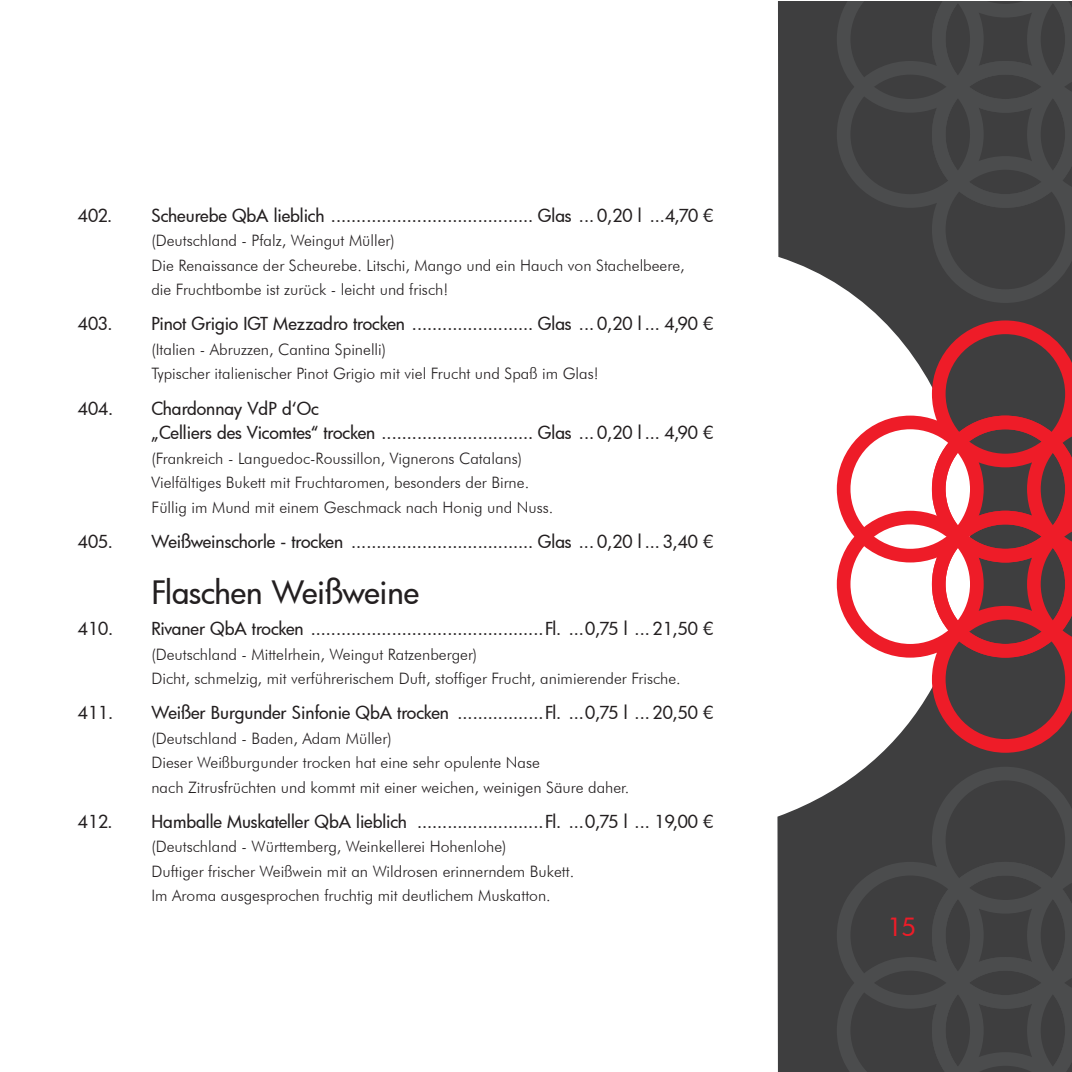
<style>
.page{position:relative;width:1072px;height:1072px;background:#fff}
.page>*{position:absolute;margin:0;border:0;box-sizing:border-box;transform-origin:0 0}
.t1{font:500 31.5px "Futura";letter-spacing:-.01em;color:#231f20}
.t2{font:500 24.5px "Futura";color:#ee1c28}
.t3{font:500 17.5px/24.5px "Futura";letter-spacing:-.005em;color:#231f20}
.t4{font:300 15.75px/24.5px "Futura BT";color:#231f20}
</style>
<div class="page">
<svg style="left:777px;top:1px;width:294px;height:1070px;fill:#3e3e3f"></svg>
<svg style="left:836px;top:320px;width:235px;height:95px;fill:#3e3e3f"></svg>
<svg style="left:836px;top:415px;width:235px;height:337px"></svg>
<svg style="left:836px;top:766px;width:235px;height:95px;fill:#3e3e3f"></svg>
<svg style="left:836px;top:861px;width:235px;height:210px;fill:#3e3e3f"></svg>
<svg style="left:836px;top:208px;width:235px;height:95px;fill:#3e3e3f"></svg>
<svg style="left:836px;top:1px;width:235px;height:207px;fill:#3e3e3f"></svg>
<p class="t3" style="left:78px;top:203px;width:36px">402.</p>
<p class="t3" style="left:151px;top:203px;width:563px">Scheurebe QbA lieblich ........................................ Glas ... 0,20 l ...4,70 €</p>
<p class="t4" style="left:151px;top:228px;width:535px">(Deutschland - Pfalz, Weingut Müller)<br>Die Renaissance der Scheurebe. Litschi, Mango und ein Hauch von Stachelbeere, die Fruchtbombe ist zurück - leicht und frisch!</p>
<p class="t3" style="left:78px;top:311px;width:36px">403.</p>
<p class="t3" style="left:151px;top:311px;width:563px">Pinot Grigio IGT Mezzadro trocken ........................ Glas ... 0,20 l ... 4,90 €</p>
<p class="t4" style="left:151px;top:337px;width:449px">(Italien - Abruzzen, Cantina Spinelli)<br>Typischer italienischer Pinot Grigio mit viel Frucht und Spaß im Glas!</p>
<p class="t3" style="left:78px;top:395px;width:37px">404.</p>
<p class="t3" style="left:151px;top:395px;width:563px">Chardonnay VdP d‘Oc<br>„Celliers des Vicomtes“ trocken .............................. Glas ... 0,20 l ... 4,90 €</p>
<p class="t4" style="left:151px;top:445px;width:403px">(Frankreich - Languedoc-Roussillon, Vignerons Catalans)<br>Vielfältiges Bukett mit Fruchtaromen, besonders der Birne.<br>Füllig im Mund mit einem Geschmack nach Honig und Nuss.</p>
<p class="t3" style="left:78px;top:528px;width:36px">405.</p>
<p class="t3" style="left:151px;top:528px;width:563px">Weißweinschorle - trocken .................................... Glas ... 0,20 l ... 3,40 €</p>
<h1 class="t1" style="left:151px;top:570px;width:269px">Flaschen Weißweine</h1>
<p class="t3" style="left:78px;top:616px;width:37px">410.</p>
<p class="t3" style="left:151px;top:616px;width:563px">Rivaner QbA trocken ..............................................Fl. ...0,75 l ... 21,50 €</p>
<p class="t4" style="left:151px;top:641px;width:531px">(Deutschland - Mittelrhein, Weingut Ratzenberger)<br>Dicht, schmelzig, mit verführerischem Duft, stoffiger Frucht, animierender Frische.</p>
<p class="t3" style="left:78px;top:700px;width:37px">411.</p>
<p class="t3" style="left:151px;top:700px;width:563px">Weißer Burgunder Sinfonie QbA trocken .................Fl. ...0,75 l ... 20,50 €</p>
<p class="t4" style="left:151px;top:725px;width:479px">(Deutschland - Baden, Adam Müller)<br>Dieser Weißburgunder trocken hat eine sehr opulente Nase<br>nach Zitrusfrüchten und kommt mit einer weichen, weinigen Säure daher.</p>
<p class="t3" style="left:78px;top:808px;width:36px">412.</p>
<p class="t3" style="left:151px;top:808px;width:563px">Hamballe Muskateller QbA lieblich .........................Fl. ...0,75 l ... 19,00 €</p>
<p class="t4" style="left:151px;top:834px;width:424px">(Deutschland - Württemberg, Weinkellerei Hohenlohe)<br>Duftiger frischer Weißwein mit an Wildrosen erinnerndem Bukett.<br>Im Aroma ausgesprochen fruchtig mit deutlichem Muskatton.</p>
<h2 class="t2" style="left:887px;top:910px;width:30px">15</h2>
</div>
